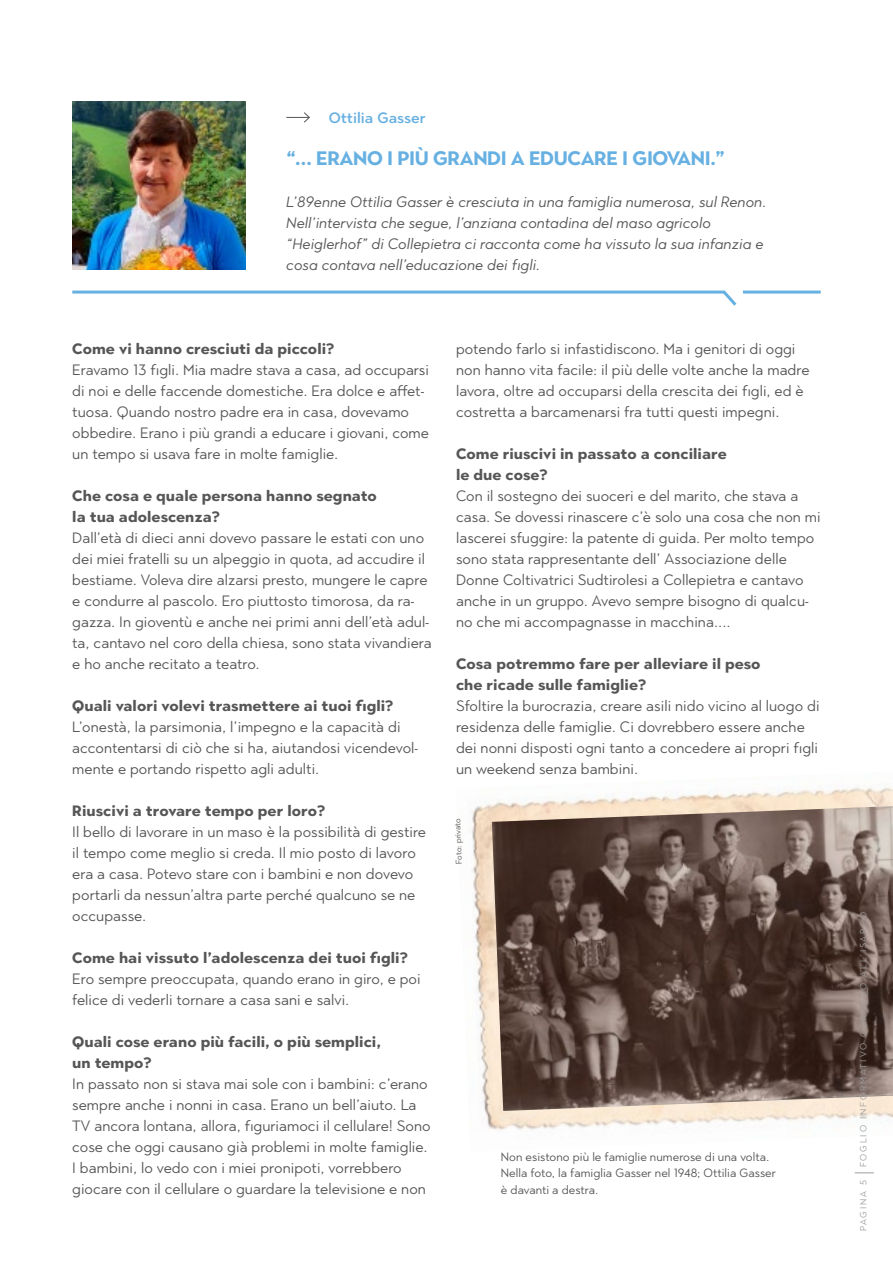
<style>
.page{position:relative;width:893px;height:1263px;background:#fff}
.page>*{position:absolute;margin:0;border:0;box-sizing:border-box;transform-origin:0 0}
.t1{font:700 19.5px "Town 10 Display";letter-spacing:-.02em;color:#67b0e2}
.t2{font:15px/21px "Town 80 Text";letter-spacing:.005em;color:#565656}
.t3{font:700 15px/21px "Town 80 Text";letter-spacing:.005em;color:#565656}
.t4{font:italic 15px/21px "Town 80 Text";letter-spacing:.005em;color:#565656}
.t5{font:500 15px "Town 80 Text";letter-spacing:.005em;color:#67b0e2}
.t6{font:12px/16.5px "Town 80 Text";letter-spacing:.005em;color:#565656}
.t7{font:9px "Town 80 Text";letter-spacing:.21em;color:#9c9d9d}
.t8{font:8.25px "Town 80 Text";color:#565656}
</style>
<div class="page">
<svg style="left:286px;top:112px;width:24px;height:11px"></svg>
<img style="left:72px;top:102px;width:173px;height:168px">
<hr style="left:743px;top:291px;width:78px;height:3px;background:#67b0e2">
<svg style="left:72px;top:290px;width:665px;height:16px"></svg>
<img style="left:470px;top:784px;width:423px;height:346px">
<img style="left:492px;top:806px;width:401px;height:305px">
<svg style="left:855px;top:1172px;width:19px;height:1px"></svg>
<p class="t5" style="left:329px;top:108px;width:98px">Ottilia Gasser</p>
<h1 class="t1" style="left:286px;top:147px;width:440px">“... ERANO I PIÙ GRANDI A EDUCARE I GIOVANI.”</h1>
<p class="t4" style="left:286px;top:191px;width:482px">L’89enne Ottilia Gasser è cresciuta in una famiglia numerosa, sul Renon.<br>Nell’intervista che segue, l’anziana contadina del maso agricolo “Heiglerhof” di Collepietra ci racconta come ha vissuto la sua infanzia e cosa contava nell’educazione dei figli.</p>
<p class="t3" style="left:72px;top:338px;width:264px">Come vi hanno cresciuti da piccoli?</p>
<p class="t2" style="left:72px;top:359px;width:358px">Eravamo 13 figli. Mia madre stava a casa, ad occuparsi di noi e delle faccende domestiche. Era dolce e affet&shy;tuosa. Quando nostro padre era in casa, dovevamo obbedire. Erano i più grandi a educare i giovani, come un tempo si usava fare in molte famiglie.</p>
<p class="t3" style="left:72px;top:485px;width:306px">Che cosa e quale persona hanno segnato la tua adolescenza?</p>
<p class="t2" style="left:72px;top:527px;width:361px">Dall’età di dieci anni dovevo passare le estati con uno dei miei fratelli su un alpeggio in quota, ad accudire il bestiame. Voleva dire alzarsi presto, mungere le capre e condurre al pascolo. Ero piuttosto timorosa, da ra&shy;gazza. In gioventù e anche nei primi anni dell’età adul&shy;ta, cantavo nel coro della chiesa, sono stata vivandiera e ho anche recitato a teatro.</p>
<p class="t3" style="left:72px;top:695px;width:323px">Quali valori volevi trasmettere ai tuoi figli?</p>
<p class="t2" style="left:72px;top:716px;width:347px">L’onestà, la parsimonia, l’impegno e la capacità di accontentarsi di ciò che si ha, aiutandosi vicendevol&shy;mente e portando rispetto agli adulti.</p>
<p class="t3" style="left:72px;top:800px;width:255px">Riuscivi a trovare tempo per loro?</p>
<p class="t2" style="left:72px;top:821px;width:355px">Il bello di lavorare in un maso è la possibilità di gestire il tempo come meglio si creda. Il mio posto di lavoro era a casa. Potevo stare con i bambini e non dovevo portarli da nessun’altra parte perché qualcuno se ne occupasse.</p>
<p class="t3" style="left:72px;top:947px;width:337px">Come hai vissuto l’adolescenza dei tuoi figli?</p>
<p class="t2" style="left:72px;top:968px;width:350px">Ero sempre preoccupata, quando erano in giro, e poi felice di vederli tornare a casa sani e salvi.</p>
<p class="t3" style="left:72px;top:1031px;width:310px">Quali cose erano più facili, o più semplici, un tempo?</p>
<p class="t2" style="left:72px;top:1073px;width:360px">In passato non si stava mai sole con i bambini: c’erano sempre anche i nonni in casa. Erano un bell’aiuto. La TV ancora lontana, allora, figuriamoci il cellulare! Sono cose che oggi causano già problemi in molte famiglie.<br>I bambini, lo vedo con i miei pronipoti, vorrebbero giocare con il cellulare o guardare la televisione e non</p>
<p class="t2" style="left:456px;top:338px;width:355px">potendo farlo si infastidiscono. Ma i genitori di oggi non hanno vita facile: il più delle volte anche la madre lavora, oltre ad occuparsi della crescita dei figli, ed è costretta a barcamenarsi fra tutti questi impegni.</p>
<p class="t3" style="left:456px;top:443px;width:272px">Come riuscivi in passato a conciliare le due cose?</p>
<p class="t2" style="left:456px;top:485px;width:366px">Con il sostegno dei suoceri e del marito, che stava a casa. Se dovessi rinascere c’è solo una cosa che non mi lascerei sfuggire: la patente di guida. Per molto tempo sono stata rappresentante dell’ Associazione delle Donne Coltivatrici Sudtirolesi a Collepietra e cantavo anche in un gruppo. Avevo sempre bisogno di qualcu&shy;no che mi accompagnasse in macchina....</p>
<p class="t3" style="left:456px;top:653px;width:306px">Cosa potremmo fare per alleviare il peso che ricade sulle famiglie?</p>
<p class="t2" style="left:456px;top:695px;width:365px">Sfoltire la burocrazia, creare asili nido vicino al luogo di residenza delle famiglie. Ci dovrebbero essere anche dei nonni disposti ogni tanto a concedere ai propri figli un weekend senza bambini.</p>
<p class="t8" style="left:454px;top:864px;width:47px;rotate:-92deg">Foto: privato</p>
<p class="t6" style="left:501px;top:1148px;width:276px">Non esistono più le famiglie numerose di una volta.<br>Nella foto, la famiglia Gasser nel 1948; Ottilia Gasser è davanti a destra.</p>
<p class="t7" style="left:858px;top:1167px;width:257px;rotate:-90deg">FOGLIO INFORMATIVO CORNEDO ALL’ISARCO</p>
<p class="t7" style="left:858px;top:1231px;width:53px;rotate:-90deg">PAGINA 5</p>
</div>
